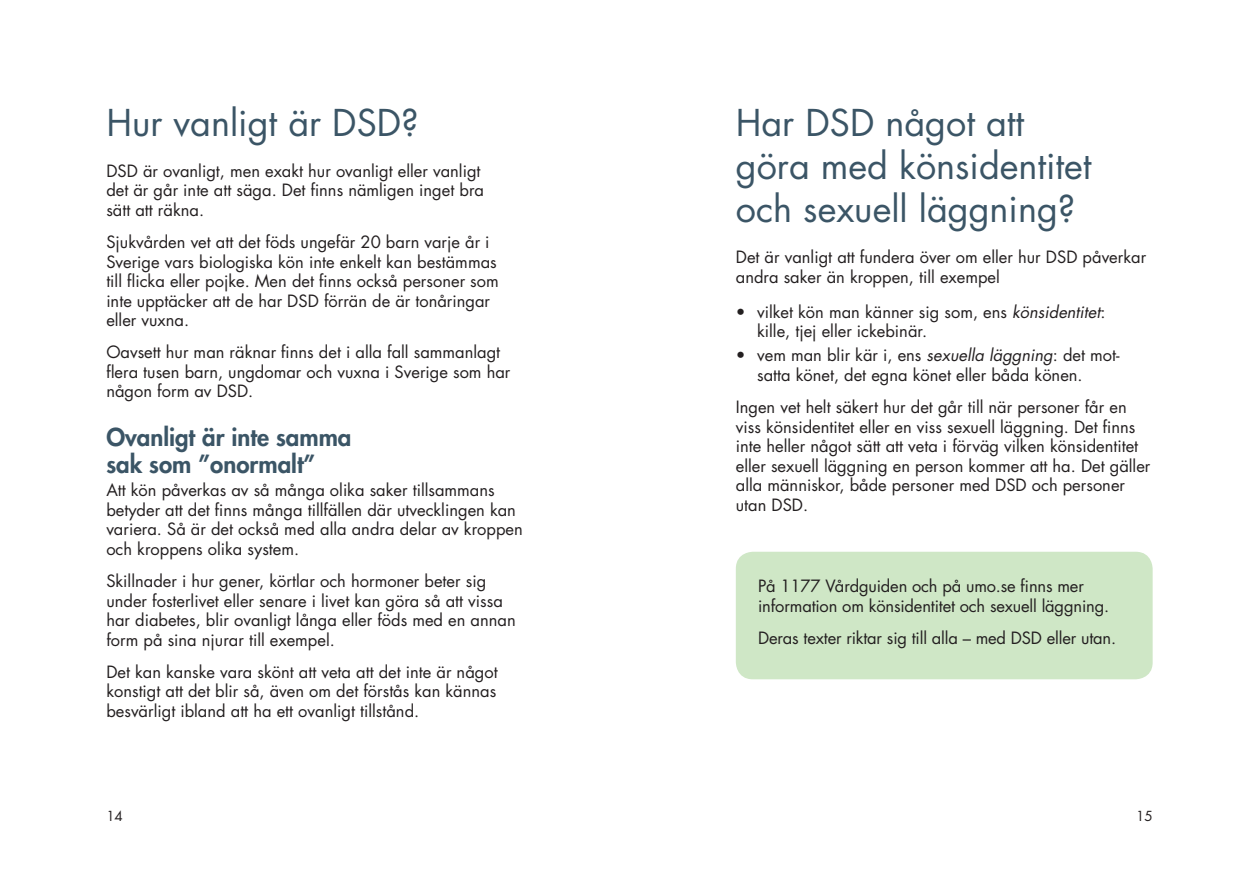
<style>
.page{position:relative;width:1259px;height:893px;background:#fff}
.page>*{position:absolute;margin:0;border:0;box-sizing:border-box;transform-origin:0 0}
.rubrik_1{font:36px/43.2px "Futura Std";color:#3b5566}
.rubrik_2{font:800 24px/27px "Futura Std";color:#3b5566}
.brödtext{font:16.5px/19.5px "Futura Std";color:#231f20}
._19_Punktsats{font:16.5px/19.5px "Futura Std";color:#231f20}
.t1{font:13.5px "Futura Std";color:#231f20}
.s1{font-style:italic}
</style>
<div class="page">
<div style="left:736px;top:552px;width:416px;height:127px;background:#cfe7c6;border-radius:17px"></div>
<p class="rubrik_1" style="left:106px;top:102px;width:314px">Hur vanligt är DSD?</p>
<p class="brödtext" style="left:106px;top:161px;width:379px">DSD är ovanligt, men exakt hur ovanligt eller vanligt det är går inte att säga. Det finns nämligen inget bra sätt att räkna.</p>
<p class="brödtext" style="left:106px;top:232px;width:394px">Sjukvården vet att det föds ungefär 20 barn varje år i Sverige vars biologiska kön inte enkelt kan bestämmas till flicka eller pojke. Men det finns också personer som inte upptäcker att de har DSD förrän de är tonåringar eller vuxna.</p>
<p class="brödtext" style="left:106px;top:343px;width:406px">Oavsett hur man räknar finns det i alla fall sammanlagt flera tusen barn, ungdomar och vuxna i Sverige som har någon form av DSD.</p>
<p class="rubrik_2" style="left:106px;top:423px;width:247px">Ovanligt är inte samma sak som ”onormalt”</p>
<p class="brödtext" style="left:106px;top:481px;width:418px">Att kön påverkas av så många olika saker tillsammans betyder att det finns många tillfällen där utvecklingen kan variera. Så är det också med alla andra delar av kroppen och kroppens olika system.</p>
<p class="brödtext" style="left:106px;top:571px;width:411px">Skillnader i hur gener, körtlar och hormoner beter sig under fosterlivet eller senare i livet kan göra så att vissa har diabetes, blir ovanligt långa eller föds med en annan form på sina njurar till exempel.</p>
<p class="brödtext" style="left:106px;top:662px;width:393px;text-align:justify">Det kan kanske vara skönt att veta att det inte är något konstigt att det blir så, även om det förstås kan kännas besvärligt ibland att ha ett ovanligt tillstånd.</p>
<p class="rubrik_1" style="left:736px;top:102px;width:357px">Har DSD något att göra med könsidentitet och sexuell läggning?</p>
<p class="brödtext" style="left:736px;top:248px;width:412px">Det är vanligt att fundera över om eller hur DSD påverkar andra saker än kroppen, till exempel</p>
<p class="_19_Punktsats" style="left:757px;top:302px;width:350px;text-indent:-21px">• vilket kön man känner sig som, ens <span class="s1">könsidentitet</span>: kille, tjej eller ickebinär.</p>
<p class="_19_Punktsats" style="left:757px;top:346px;width:364px;text-indent:-21px">• vem man blir kär i, ens <span class="s1">sexuella läggning</span>: det mot&shy;satta könet, det egna könet eller båda könen.</p>
<p class="brödtext" style="left:736px;top:398px;width:416px">Ingen vet helt säkert hur det går till när personer får en viss könsidentitet eller en viss sexuell läggning. Det finns inte heller något sätt att veta i förväg vilken könsidentitet eller sexuell läggning en person kommer att ha. Det gäller alla människor, både personer med DSD och personer utan DSD.</p>
<p class="brödtext" style="left:758px;top:577px;width:352px">På 1177 Vårdguiden och på umo.se finns mer information om könsidentitet och sexuell läggning.</p>
<p class="brödtext" style="left:758px;top:629px;width:359px">Deras texter riktar sig till alla – med DSD eller utan.</p>
<p class="t1" style="left:106px;top:808px;width:18px">14</p>
<p class="t1" style="left:1136px;top:808px;width:18px">15</p>
</div>
